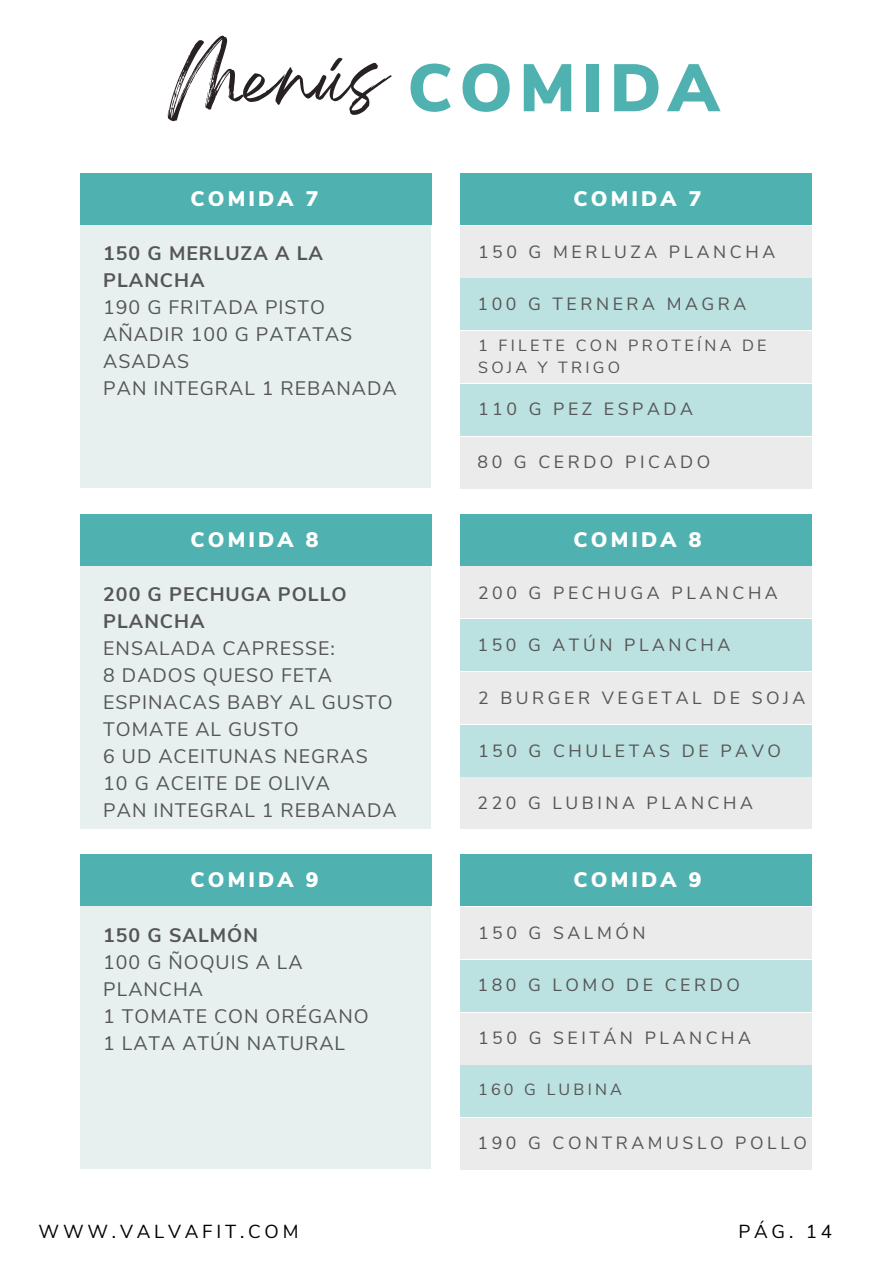
<style>
.page{position:relative;width:894px;height:1264px;background:#fff}
.page>*{position:absolute;margin:0;border:0;box-sizing:border-box;transform-origin:0 0}
.t1{font:900 66.75px "Nunito Sans";letter-spacing:.1em;color:#50b2b0}
.t2{font:64.65px "Breathing";letter-spacing:.03em;color:#282124}
.t3{font:900 21px "Nunito Sans";letter-spacing:.15em;color:#fff}
.t4{font:19.5px/27px "Nunito Sans";letter-spacing:.05em;color:#555}
.t5{font:700 19.5px/27px "Nunito Sans";letter-spacing:.05em;color:#555}
.t6{font:18.75px "Nunito Sans";letter-spacing:.2em;color:#000}
.t7{font:17.7px "Nunito Sans";letter-spacing:.2em;color:#555}
.t8{font:16.2px/22.5px "Nunito Sans";letter-spacing:.2em;color:#555}
</style>
<div class="page">
<div style="left:460px;top:174px;width:351px;height:51px;background:#50b2b0"></div>
<div style="left:81px;top:202px;width:350px;height:286px;background:#e8efef"></div>
<div style="left:81px;top:174px;width:350px;height:51px;background:#50b2b0"></div>
<div style="left:460px;top:226px;width:351px;height:51px;background:#ebebeb"></div>
<div style="left:460px;top:279px;width:351px;height:51px;background:#bbe1e0"></div>
<div style="left:460px;top:332px;width:351px;height:51px;background:#ebebeb"></div>
<div style="left:460px;top:384px;width:351px;height:51px;background:#bbe1e0"></div>
<div style="left:460px;top:437px;width:351px;height:51px;background:#ebebeb"></div>
<div style="left:460px;top:514px;width:351px;height:51px;background:#50b2b0"></div>
<div style="left:81px;top:543px;width:350px;height:285px;background:#e8efef"></div>
<div style="left:81px;top:514px;width:350px;height:51px;background:#50b2b0"></div>
<div style="left:460px;top:567px;width:351px;height:51px;background:#ebebeb"></div>
<div style="left:460px;top:619px;width:351px;height:51px;background:#bbe1e0"></div>
<div style="left:460px;top:672px;width:351px;height:51px;background:#ebebeb"></div>
<div style="left:460px;top:725px;width:351px;height:51px;background:#bbe1e0"></div>
<div style="left:460px;top:777px;width:351px;height:51px;background:#ebebeb"></div>
<div style="left:460px;top:854px;width:351px;height:51px;background:#50b2b0"></div>
<div style="left:81px;top:883px;width:350px;height:286px;background:#e8efef"></div>
<div style="left:81px;top:854px;width:350px;height:51px;background:#50b2b0"></div>
<div style="left:460px;top:907px;width:351px;height:51px;background:#ebebeb"></div>
<div style="left:460px;top:960px;width:351px;height:51px;background:#bbe1e0"></div>
<div style="left:460px;top:1013px;width:351px;height:51px;background:#ebebeb"></div>
<div style="left:460px;top:1065px;width:351px;height:51px;background:#bbe1e0"></div>
<div style="left:460px;top:1118px;width:351px;height:51px;background:#ebebeb"></div>
<h1 class="t2" style="left:168px;top:60px;width:219px">Menús</h1>
<h2 class="t1" style="left:407px;top:44px;width:313px">COMIDA</h2>
<h3 class="t3" style="left:190px;top:185px;width:130px">COMIDA 7</h3>
<p class="t5" style="left:103px;top:240px;width:221px">150 G MERLUZA A LA<br>PLANCHA</p>
<p class="t4" style="left:103px;top:294px;width:295px">190 G FRITADA PISTO<br>AÑADIR 100 G PATATAS<br>ASADAS<br>PAN INTEGRAL 1 REBANADA</p>
<h5 class="t3" style="left:190px;top:525px;width:130px">COMIDA 8</h5>
<p class="t5" style="left:103px;top:581px;width:245px">200 G PECHUGA POLLO<br>PLANCHA</p>
<p class="t4" style="left:103px;top:635px;width:295px">ENSALADA CAPRESSE:<br>8 DADOS QUESO FETA<br>ESPINACAS BABY AL GUSTO<br>TOMATE AL GUSTO<br>6 UD ACEITUNAS NEGRAS<br>10 G ACEITE DE OLIVA<br>PAN INTEGRAL 1 REBANADA</p>
<h3 class="t3" style="left:190px;top:865px;width:130px">COMIDA 9</h3>
<p class="t5" style="left:103px;top:921px;width:156px">150 G SALMÓN</p>
<p class="t4" style="left:103px;top:948px;width:267px">100 G ÑOQUIS A LA<br>PLANCHA<br>1 TOMATE CON ORÉGANO<br>1 LATA ATÚN NATURAL</p>
<h3 class="t3" style="left:573px;top:185px;width:130px">COMIDA 7</h3>
<h3 class="t7" style="left:478px;top:240px;width:298px">150 G MERLUZA PLANCHA</h3>
<h5 class="t7" style="left:477px;top:292px;width:270px">100 G TERNERA MAGRA</h5>
<h5 class="t8" style="left:478px;top:334px;width:290px">1 FILETE CON PROTEÍNA DE<br>SOJA Y TRIGO</h5>
<p class="t7" style="left:478px;top:397px;width:216px">110 G PEZ ESPADA</p>
<h5 class="t7" style="left:477px;top:450px;width:234px">80 G CERDO PICADO</h5>
<h5 class="t3" style="left:573px;top:525px;width:130px">COMIDA 8</h5>
<h3 class="t7" style="left:478px;top:581px;width:301px">200 G PECHUGA PLANCHA</h3>
<h5 class="t7" style="left:477px;top:632px;width:254px">150 G ATÚN PLANCHA</h5>
<h5 class="t7" style="left:478px;top:685px;width:329px">2 BURGER VEGETAL DE SOJA</h5>
<h5 class="t7" style="left:478px;top:738px;width:304px">150 G CHULETAS DE PAVO</h5>
<h5 class="t7" style="left:477px;top:790px;width:277px">220 G LUBINA PLANCHA</h5>
<h5 class="t3" style="left:573px;top:865px;width:130px">COMIDA 9</h5>
<h5 class="t7" style="left:478px;top:921px;width:169px">150 G SALMÓN</h5>
<h5 class="t7" style="left:477px;top:973px;width:264px">180 G LOMO DE CERDO</h5>
<p class="t7" style="left:478px;top:1026px;width:274px">150 G SEITÁN PLANCHA</p>
<h5 class="t8" style="left:478px;top:1078px;width:145px">160 G LUBINA</h5>
<h5 class="t7" style="left:477px;top:1131px;width:331px">190 G CONTRAMUSLO POLLO</h5>
<h3 class="t6" style="left:39px;top:1219px;width:261px">WWW.VALVAFIT.COM</h3>
<h5 class="t6" style="left:738px;top:1219px;width:95px">PÁG. 14</h5>
</div>
